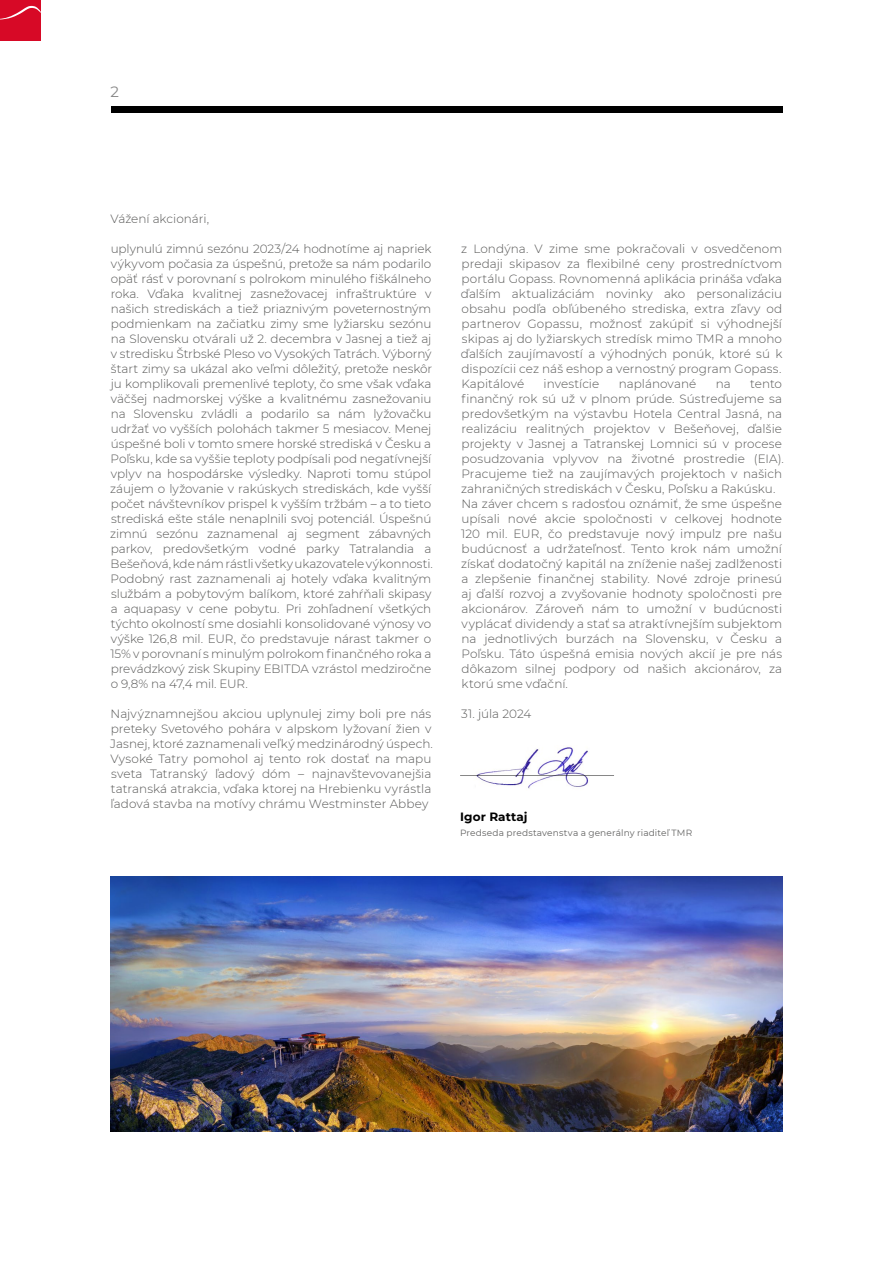
<style>
.page{position:relative;width:893px;height:1263px;background:#fff}
.page>*{position:absolute;margin:0;border:0;box-sizing:border-box;transform-origin:0 0}
.t1{font:15px "Montserrat";color:#878787}
.t2{font:300 12px/15px "Montserrat";letter-spacing:-.005em;color:#575756}
.Podtitul{font:700 12px "Montserrat";letter-spacing:.01em;color:#000}
.hlavny_text{font:9px "Montserrat";letter-spacing:.02em;color:#626261}
</style>
<div class="page">
<div style="left:111px;top:107px;width:671px;height:6px;background:#000"></div>
<div style="left:0;top:0;width:41px;height:41px;background:#d70926"></div>
<svg style="left:0;top:6px;width:41px;height:13px"></svg>
<img style="left:111px;top:876px;width:671px;height:255px">
<hr style="left:460px;top:775px;width:154px;height:1px;background:#878787">
<img style="left:476px;top:747px;width:113px;height:42px">
<p class="t1" style="left:111px;top:82px;width:10px">2</p>
<p class="t2" style="left:110px;top:211px;width:100px">Vážení akcionári,</p>
<p class="t2" style="left:110px;top:241px;width:324px">uplynulú zimnú sezónu 2023/24 hodnotíme aj napriek výkyvom počasia za úspešnú, pretože sa nám podarilo opäť rásť v porovnaní s polrokom minulého fiškálneho roka. Vďaka kvalitnej zasnežovacej infraštruktúre v našich strediskách a tiež priaznivým poveternostným podmienkam na začiatku zimy sme lyžiarsku sezónu na Slovensku otvárali už 2. decembra v Jasnej a tiež aj v stredisku Štrbské Pleso vo Vysokých Tatrách. Výborný štart zimy sa ukázal ako veľmi dôležitý, pretože neskôr ju komplikovali premenlivé teploty, čo sme však vďaka väčšej nadmorskej výške a kvalitnému zasnežovaniu na Slovensku zvládli a podarilo sa nám lyžovačku udržať vo vyšších polohách takmer 5 mesiacov. Menej úspešné boli v tomto smere horské strediská v Česku a Poľsku, kde sa vyššie teploty podpísali pod negatívnejší vplyv na hospodárske výsledky. Naproti tomu stúpol záujem o lyžovanie v rakúskych strediskách, kde vyšší počet návštevníkov prispel k vyšším tržbám – a to tieto strediská ešte stále nenaplnili svoj potenciál. Úspešnú zimnú sezónu zaznamenal aj segment zábavných parkov, predovšetkým vodné parky Tatralandia a Bešeňová, kde nám rástli všetky ukazovatele výkonnosti.<br>Podobný rast zaznamenali aj hotely vďaka kvalitným službám a pobytovým balíkom, ktoré zahŕňali skipasy a aquapasy v cene pobytu. Pri zohľadnení všetkých týchto okolností sme dosiahli konsolidované výnosy vo výške 126,8 mil. EUR, čo predstavuje nárast takmer o 15% v porovnaní s minulým polrokom finančného roka a prevádzkový zisk Skupiny EBITDA vzrástol medziročne o 9,8% na 47,4 mil. EUR.</p>
<p class="t2" style="left:110px;top:706px;width:324px">Najvýznamnejšou akciou uplynulej zimy boli pre nás preteky Svetového pohára v alpskom lyžovaní žien v Jasnej, ktoré zaznamenali veľký medzinárodný úspech.<br>Vysoké Tatry pomohol aj tento rok dostať na mapu sveta Tatranský ľadový dóm – najnavštevovanejšia tatranská atrakcia, vďaka ktorej na Hrebienku vyrástla ľadová stavba na motívy chrámu Westminster Abbey</p>
<p class="t2" style="left:461px;top:241px;width:323px;text-align:justify">z Londýna. V zime sme pokračovali v osvedčenom predaji skipasov za flexibilné ceny prostredníctvom portálu Gopass. Rovnomenná aplikácia prináša vďaka ďalším aktualizáciám novinky ako personalizáciu obsahu podľa obľúbeného strediska, extra zľavy od partnerov Gopassu, možnosť zakúpiť si výhodnejší skipas aj do lyžiarskych stredísk mimo TMR a mnoho ďalších zaujímavostí a výhodných ponúk, ktoré sú k dispozícii cez náš eshop a vernostný program Gopass.</p>
<p class="t2" style="left:461px;top:376px;width:64px">Kapitálové</p>
<p class="t2" style="left:544px;top:376px;width:57px">investície</p>
<p class="t2" style="left:619px;top:376px;width:79px">naplánované</p>
<p class="t2" style="left:716px;top:376px;width:17px">na</p>
<p class="t2" style="left:461px;top:376px;width:324px;text-indent:289px">tento finančný rok sú už v plnom prúde. Sústreďujeme sa predovšetkým na výstavbu Hotela Central Jasná, na realizáciu realitných projektov v Bešeňovej, ďalšie projekty v Jasnej a Tatranskej Lomnici sú v procese posudzovania vplyvov na životné prostredie (EIA).<br>Pracujeme tiež na zaujímavých projektoch v našich zahraničných strediskách v Česku, Poľsku a Rakúsku.</p>
<p class="t2" style="left:461px;top:496px;width:323px;text-align:justify">Na záver chcem s radosťou oznámiť, že sme úspešne upísali nové akcie spoločnosti v celkovej hodnote 120 mil. EUR, čo predstavuje nový impulz pre našu budúcnosť a udržateľnosť. Tento krok nám umožní získať dodatočný kapitál na zníženie našej zadlženosti a zlepšenie finančnej stability. Nové zdroje prinesú aj ďalší rozvoj a zvyšovanie hodnoty spoločnosti pre akcionárov. Zároveň nám to umožní v budúcnosti vyplácať dividendy a stať sa atraktívnejším subjektom na jednotlivých burzách na Slovensku, v Česku a Poľsku. Táto úspešná emisia nových akcií je pre nás dôkazom silnej podpory od našich akcionárov, za ktorú sme vďační.</p>
<p class="t2" style="left:461px;top:706px;width:72px">31. júla 2024</p>
<p class="Podtitul" style="left:460px;top:808px;width:69px">Igor Rattaj</p>
<p class="hlavny_text" style="left:460px;top:827px;width:234px">Predseda predstavenstva a generálny riaditeľ TMR</p>
</div>
